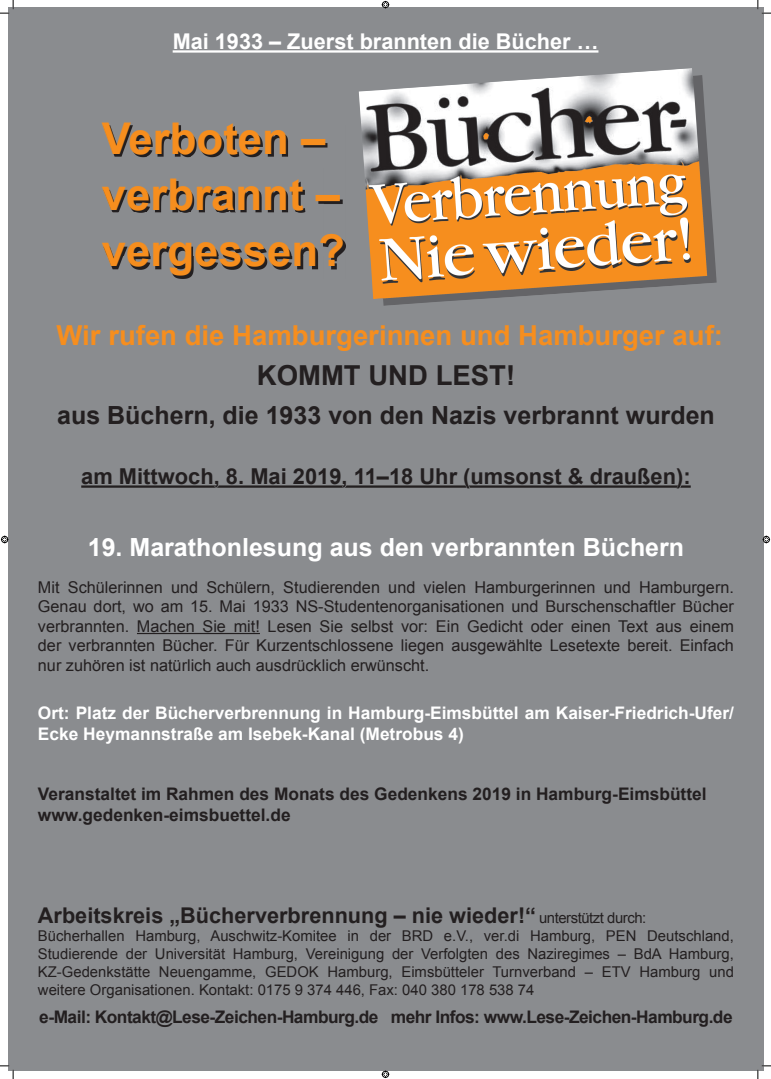
<style>
.page{position:relative;width:771px;height:1079px;background:#fff}
.page>*{position:absolute;margin:0;border:0;box-sizing:border-box;transform-origin:0 0}
.t1{font:700 43.75px/56.1px "Arial";color:#f68e1e}
.t2{font:700 27.5px "Arial";color:#f68e1e}
.t3{font:700 27.5px "Arial";color:#231f20}
.t4{font:700 25px "Arial";color:#231f20}
.t5{font:700 25px "Arial";color:#fff}
.t6{font:700 21.88px "Arial";color:#231f20}
.t7{font:700 21.69px "Arial";color:#231f20}
.t8{font:700 21.69px "Arial";color:#fff}
.t9{font:700 17.31px/20.8px "Arial";color:#fff}
.t10{font:700 17.31px/20.8px "Arial";color:#231f20}
.t11{font:700 17.31px "Arial";letter-spacing:-.03em;color:#231f20}
.t12{font:16.25px/19.5px "Arial";color:#231f20;text-align:justify}
.t13{font:14.88px/17.8px "Arial";color:#231f20;text-align:justify}
.s1{font-weight:400;font-size:14.88px}
</style>
<div class="page">
<div style="left:8px;top:8px;width:755px;height:1063px;background:#8a8c8f"></div>
<hr style="left:173px;top:50px;width:425px;height:3px;background:#fff">
<hr style="left:81px;top:485px;width:609px;height:3px;background:#231f20">
<hr style="left:137px;top:633px;width:123px;height:1px;background:#231f20">
<svg style="left:120px;top:485px;width:99px;height:3px"></svg>
<svg style="left:293px;top:485px;width:53px;height:3px"></svg>
<svg style="left:420px;top:485px;width:142px;height:3px"></svg>
<svg style="left:590px;top:485px;width:99px;height:3px"></svg>
<img style="left:104px;top:125px;width:241px;height:153px">
<img style="left:358px;top:68px;width:358px;height:238px">
<svg style="left:0;top:0;width:14px;height:14px"></svg>
<svg style="left:0;top:1065px;width:14px;height:14px"></svg>
<svg style="left:757px;top:0;width:13px;height:14px"></svg>
<svg style="left:757px;top:1065px;width:13px;height:14px"></svg>
<svg style="left:381px;top:1px;width:8px;height:7px"></svg>
<svg style="left:381px;top:1070px;width:8px;height:8px"></svg>
<svg style="left:1px;top:536px;width:7px;height:7px"></svg>
<svg style="left:762px;top:536px;width:7px;height:7px"></svg>
<h3 class="t8" style="left:173px;top:27px;width:427px">Mai 1933 – Zuerst brannten die Bücher …</h3>
<h1 class="t1" style="left:102px;top:112px;width:245px">Verboten – verbrannt – vergessen?</h1>
<h2 class="t2" style="left:57px;top:317px;width:667px">Wir rufen die Hamburgerinnen und Hamburger auf:</h2>
<h2 class="t3" style="left:257px;top:357px;width:260px">KOMMT UND LEST!</h2>
<h3 class="t4" style="left:57px;top:399px;width:659px">aus Büchern, die 1933 von den Nazis verbrannt wurden</h3>
<h3 class="t6" style="left:81px;top:462px;width:611px">am Mittwoch, 8. Mai 2019, 11–18 Uhr (umsonst &amp; draußen):</h3>
<h3 class="t5" style="left:88px;top:531px;width:597px">19. Marathonlesung aus den verbrannten Büchern</h3>
<p class="t12" style="left:38px;top:577px;width:697px">Mit Schülerinnen und Schülern, Studierenden und vielen Hamburgerinnen und Hamburgern.<br>Genau dort, wo am 15. Mai 1933 NS-Studentenorganisationen und Burschenschaftler Bücher verbrannten. Machen Sie mit! Lesen Sie selbst vor: Ein Gedicht oder einen Text aus einem der verbrannten Bücher. Für Kurzentschlossene liegen ausgewählte Lesetexte bereit. Einfach nur zuhören ist natürlich auch ausdrücklich erwünscht.</p>
<p class="t9" style="left:38px;top:703px;width:697px">Ort: Platz der Bücherverbrennung in Hamburg-Eimsbüttel am Kaiser-Friedrich-Ufer/<br>Ecke Heymannstraße am Isebek-Kanal (Metrobus 4)</p>
<p class="t10" style="left:38px;top:784px;width:670px">Veranstaltet im Rahmen des Monats des Gedenkens 2019 in Hamburg-Eimsbüttel www.gedenken-eimsbuettel.de</p>
<h3 class="t7" style="left:38px;top:901px;width:609px">Arbeitskreis „Bücherverbrennung – nie wieder!“ <span class="s1">unterstützt durch:</span></h3>
<p class="t13" style="left:38px;top:927px;width:697px">Bücherhallen Hamburg, Auschwitz-Komitee in der BRD e.V., ver.di Hamburg, PEN Deutschland, Studierende der Universität Hamburg, Vereinigung der Verfolgten des Naziregimes – BdA Hamburg, KZ-Gedenkstätte Neuengamme, GEDOK Hamburg, Eimsbütteler Turnverband – ETV Hamburg und weitere Organisationen. Kontakt: 0175 9 374 446, Fax: 040 380 178 538 74</p>
<p class="t11" style="left:39px;top:1005px;width:694px">e-Mail: Kontakt@Lese-Zeichen-Hamburg.de mehr Infos: www.Lese-Zeichen-Hamburg.de</p>
</div>
